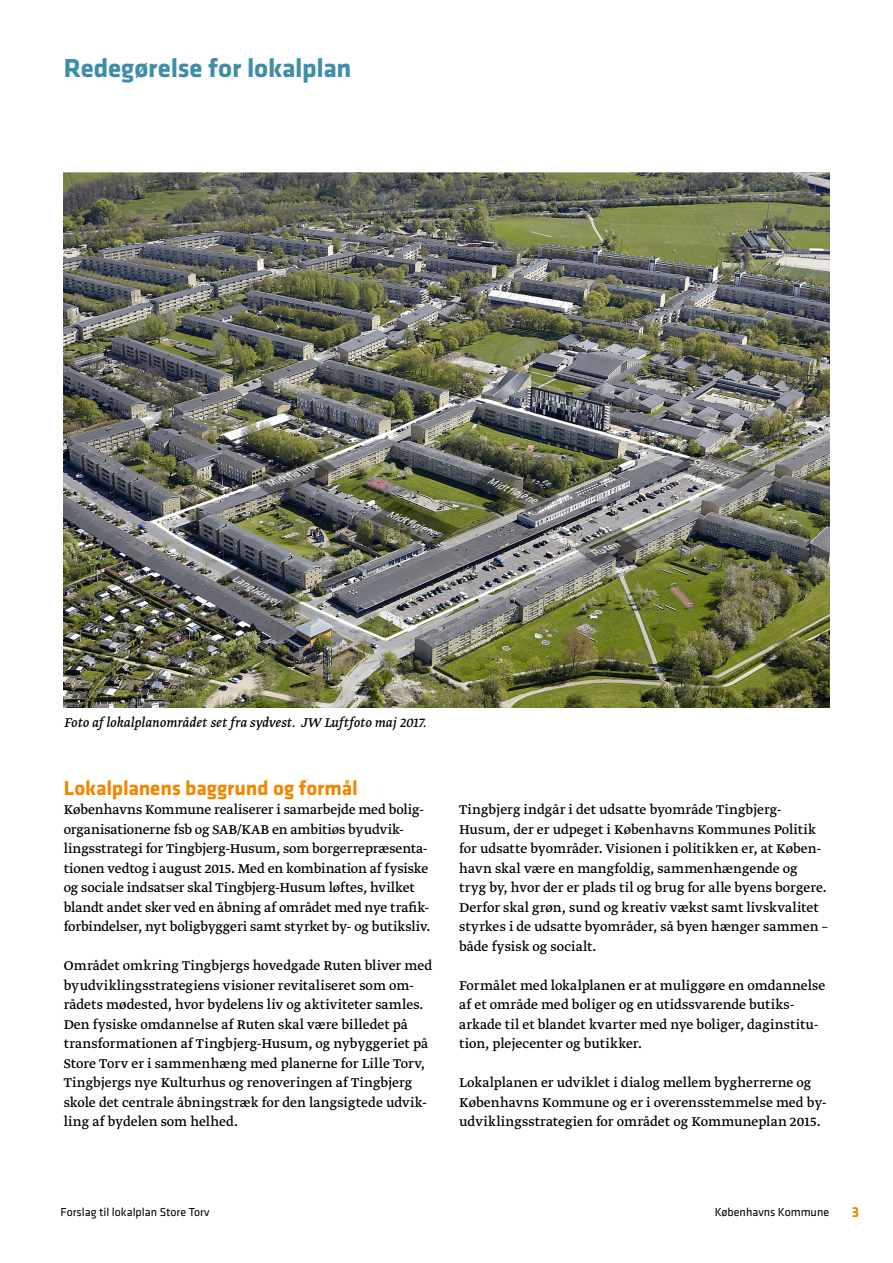
<style>
.page{position:relative;width:893px;height:1263px;background:#fff}
.page>*{position:absolute;margin:0;border:0;box-sizing:border-box;transform-origin:0 0}
.t1{font:700 27px "Klavika";letter-spacing:-.01em;color:#3f8da9}
.t2{font:700 21px "Klavika";letter-spacing:-.005em;color:#f18700}
.t3{font:15px/19.5px "Greta Text";color:#000}
.t4{font:italic 15px "Greta Text";letter-spacing:.005em;color:#000}
.t5{font:700 15px "Klavika";color:#f18700}
.t6{font:12px "Klavika";color:#000}
.t7{font:italic 10.5px "Klavika";color:#fff}
</style>
<div class="page">
<img style="left:64px;top:172px;width:765px;height:535px">
<svg style="left:249px;top:451px;width:89px;height:46px;background:#5f605d"></svg>
<svg style="left:573px;top:528px;width:71px;height:38px;background:#767673"></svg>
<svg style="left:215px;top:566px;width:87px;height:50px;background:#5b5d5f"></svg>
<img style="left:370px;top:501px;width:89px;height:46px">
<svg style="left:471px;top:468px;width:89px;height:46px;background:#505347"></svg>
<svg style="left:671px;top:450px;width:96px;height:39px;background:#82827e"></svg>
<h1 class="t1" style="left:64px;top:58px;width:289px">Redegørelse for lokalplan</h1>
<p class="t7" style="left:269px;top:481px;width:54px;rotate:-23deg">Midtfl øjene</p>
<p class="t7" style="left:235px;top:573px;width:53px;rotate:30deg">Langhusvej</p>
<p class="t7" style="left:389px;top:509px;width:54px;rotate:23deg">Midtfl øjene</p>
<p class="t7" style="left:489px;top:476px;width:54px;rotate:23deg">Midtfl øjene</p>
<p class="t7" style="left:593px;top:549px;width:29px;rotate:-23deg">Ruten</p>
<p class="t7" style="left:691px;top:457px;width:50px;rotate:17deg">Skolesiden</p>
<p class="t4" style="left:64px;top:716px;width:364px">Foto af lokalplanområdet set fra sydvest. JW Luftfoto maj 2017.</p>
<h2 class="t2" style="left:64px;top:779px;width:296px">Lokalplanens baggrund og formål</h2>
<p class="t3" style="left:64px;top:801px;width:368px">Københavns Kommune realiserer i samarbejde med bolig&shy;organisationerne fsb og SAB/KAB en ambitiøs byudvik&shy;lingsstrategi for Tingbjerg-Husum, som borgerrepræsenta&shy;tionen vedtog i august 2015. Med en kombination af fysiske og sociale indsatser skal Tingbjerg-Husum løftes, hvilket blandt andet sker ved en åbning af området med nye trafik&shy;forbindelser, nyt boligbyggeri samt styrket by- og butiksliv.</p>
<p class="t3" style="left:64px;top:957px;width:370px">Området omkring Tingbjergs hovedgade Ruten bliver med byudviklingsstrategiens visioner revitaliseret som om&shy;rådets mødested, hvor bydelens liv og aktiviteter samles.<br>Den fysiske omdannelse af Ruten skal være billedet på transformationen af Tingbjerg-Husum, og nybyggeriet på Store Torv er i sammenhæng med planerne for Lille Torv, Tingbjergs nye Kulturhus og renoveringen af Tingbjerg skole det centrale åbningstræk for den langsigtede udvik&shy;ling af bydelen som helhed.</p>
<p class="t3" style="left:459px;top:801px;width:370px">Tingbjerg indgår i det udsatte byområde Tingbjerg-Husum, der er udpeget i Københavns Kommunes Politik for udsatte byområder. Visionen i politikken er, at Køben&shy;havn skal være en mangfoldig, sammenhængende og tryg by, hvor der er plads til og brug for alle byens borgere.<br>Derfor skal grøn, sund og kreativ vækst samt livskvalitet styrkes i de udsatte byområder, så byen hænger sammen – både fysisk og socialt.</p>
<p class="t3" style="left:459px;top:976px;width:368px">Formålet med lokalplanen er at muliggøre en omdannelse af et område med boliger og en utidssvarende butiks&shy;arkade til et blandet kvarter med nye boliger, daginstitu&shy;tion, plejecenter og butikker.</p>
<p class="t3" style="left:459px;top:1074px;width:369px">Lokalplanen er udviklet i dialog mellem bygherrerne og<br>Københavns Kommune og er i overensstemmelse med by&shy;udviklingsstrategien for området og Kommuneplan 2015.</p>
<p class="t6" style="left:61px;top:1207px;width:150px">Forslag til lokalplan Store Torv</p>
<p class="t6" style="left:715px;top:1207px;width:116px">Københavns Kommune</p>
<p class="t5" style="left:852px;top:1206px;width:9px">3</p>
</div>
